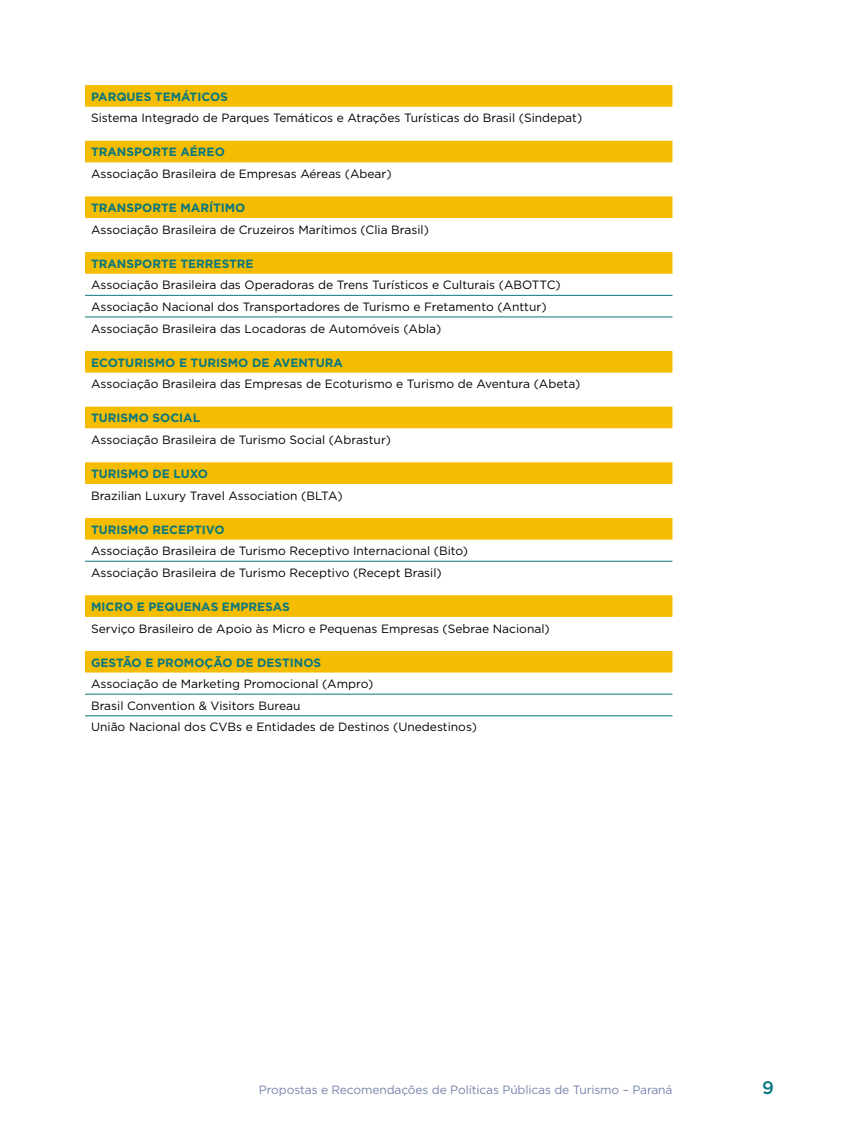
<style>
.page{position:relative;width:859px;height:1132px;background:#fff}
.page>*{position:absolute;margin:0;border:0;box-sizing:border-box;transform-origin:0 0}
.t1{font:500 18px "Gotham";color:#09777f}
.t2{font:12px/21.6px "Gotham";color:#000}
.t3{font:700 12px "Gotham";color:#09777f}
.t4{font:12px "Gotham";letter-spacing:-.01em;color:#7784ac}
</style>
<div class="page">
<svg style="left:85px;top:85px;width:587px;height:587px"></svg>
<hr style="left:85px;top:295px;width:587px;height:1px;background:#09777f">
<hr style="left:85px;top:316px;width:587px;height:1px;background:#09777f">
<hr style="left:85px;top:560px;width:587px;height:1px;background:#09777f">
<hr style="left:85px;top:693px;width:587px;height:1px;background:#09777f">
<hr style="left:85px;top:715px;width:587px;height:1px;background:#09777f">
<p class="t3" style="left:91px;top:88px;width:138px">PARQUES TEMÁTICOS</p>
<p class="t2" style="left:91px;top:107px;width:493px">Sistema Integrado de Parques Temáticos e Atrações Turísticas do Brasil (Sindepat)</p>
<p class="t3" style="left:91px;top:144px;width:135px">TRANSPORTE AÉREO</p>
<p class="t2" style="left:91px;top:163px;width:302px">Associação Brasileira de Empresas Aéreas (Abear)</p>
<p class="t3" style="left:91px;top:200px;width:156px">TRANSPORTE MARÍTIMO</p>
<p class="t2" style="left:91px;top:218px;width:339px">Associação Brasileira de Cruzeiros Marítimos (Clia Brasil)</p>
<p class="t3" style="left:91px;top:255px;width:164px">TRANSPORTE TERRESTRE</p>
<p class="t2" style="left:91px;top:274px;width:471px">Associação Brasileira das Operadoras de Trens Turísticos e Culturais (ABOTTC)<br>Associação Nacional dos Transportadores de Turismo e Fretamento (Anttur)<br>Associação Brasileira das Locadoras de Automóveis (Abla)</p>
<p class="t3" style="left:91px;top:354px;width:253px">ECOTURISMO E TURISMO DE AVENTURA</p>
<p class="t2" style="left:91px;top:373px;width:491px">Associação Brasileira das Empresas de Ecoturismo e Turismo de Aventura (Abeta)</p>
<p class="t3" style="left:91px;top:410px;width:111px">TURISMO SOCIAL</p>
<p class="t2" style="left:91px;top:428px;width:302px">Associação Brasileira de Turismo Social (Abrastur)</p>
<p class="t3" style="left:91px;top:465px;width:119px">TURISMO DE LUXO</p>
<p class="t2" style="left:91px;top:484px;width:253px">Brazilian Luxury Travel Association (BLTA)</p>
<p class="t3" style="left:91px;top:521px;width:135px">TURISMO RECEPTIVO</p>
<p class="t2" style="left:91px;top:539px;width:379px">Associação Brasileira de Turismo Receptivo Internacional (Bito)<br>Associação Brasileira de Turismo Receptivo (Recept Brasil)</p>
<p class="t3" style="left:91px;top:598px;width:200px">MICRO E PEQUENAS EMPRESAS</p>
<p class="t2" style="left:91px;top:617px;width:460px">Serviço Brasileiro de Apoio às Micro e Pequenas Empresas (Sebrae Nacional)</p>
<p class="t3" style="left:91px;top:654px;width:232px">GESTÃO E PROMOÇÃO DE DESTINOS</p>
<p class="t2" style="left:91px;top:672px;width:387px">Associação de Marketing Promocional (Ampro)<br>Brasil Convention &amp; Visitors Bureau<br>União Nacional dos CVBs e Entidades de Destinos (Unedestinos)</p>
<p class="t4" style="left:259px;top:1081px;width:415px">Propostas e Recomendações de Políticas Públicas de Turismo – Paraná</p>
<h1 class="t1" style="left:762px;top:1075px;width:13px">9</h1>
</div>
